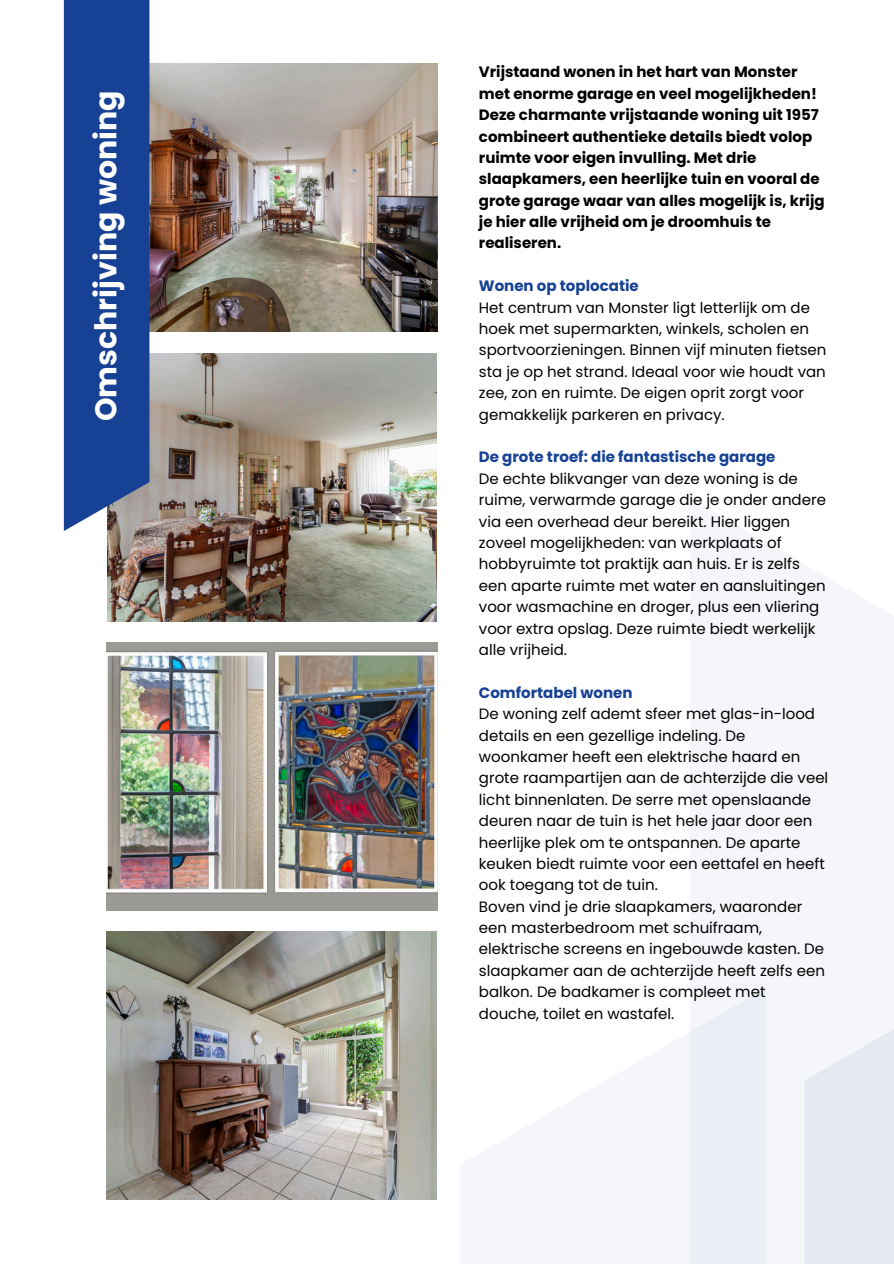
<style>
.page{position:relative;width:894px;height:1264px;background:#fff}
.page>*{position:absolute;margin:0;border:0;box-sizing:border-box;transform-origin:0 0}
.t1{font:700 30px "Poppins";color:#fff}
.t2{font:15px/21.5px "Poppins";color:#000}
.t3{font:700 15px/21.5px "Poppins";color:#000}
.t4{font:700 15px "Poppins";color:#164194}
</style>
<div class="page">
<svg style="left:690px;top:499px;width:203px;height:764px;fill:#f4f6f9"></svg>
<svg style="left:460px;top:987px;width:305px;height:276px;fill:#f4f6f9"></svg>
<svg style="left:804px;top:904px;width:89px;height:359px"></svg>
<img style="left:106px;top:642px;width:331px;height:268px">
<img style="left:149px;top:64px;width:288px;height:268px">
<img style="left:106px;top:932px;width:330px;height:267px">
<img style="left:107px;top:353px;width:329px;height:268px">
<div style="left:64px;top:0;width:85px;height:531px;background:#164194"></div>
<h1 class="t1" style="left:85px;top:421px;width:332px;rotate:-90deg">Omschrijving woning</h1>
<p class="t3" style="left:479px;top:61px;width:347px">Vrijstaand wonen in het hart van Monster met enorme garage en veel mogelijkheden!<br>Deze charmante vrijstaande woning uit 1957 combineert authentieke details biedt volop ruimte voor eigen invulling. Met drie slaapkamers, een heerlijke tuin en vooral de grote garage waar van alles mogelijk is, krijg je hier alle vrijheid om je droomhuis te realiseren.</p>
<p class="t4" style="left:479px;top:275px;width:161px">Wonen op toplocatie</p>
<p class="t2" style="left:479px;top:297px;width:349px">Het centrum van Monster ligt letterlijk om de hoek met supermarkten, winkels, scholen en sportvoorzieningen. Binnen vijf minuten fietsen sta je op het strand. Ideaal voor wie houdt van zee, zon en ruimte. De eigen oprit zorgt voor gemakkelijk parkeren en privacy.</p>
<p class="t4" style="left:479px;top:446px;width:298px">De grote troef: die fantastische garage</p>
<p class="t2" style="left:479px;top:468px;width:348px">De echte blikvanger van deze woning is de ruime, verwarmde garage die je onder andere via een overhead deur bereikt. Hier liggen zoveel mogelijkheden: van werkplaats of hobbyruimte tot praktijk aan huis. Er is zelfs een aparte ruimte met water en aansluitingen voor wasmachine en droger, plus een vliering voor extra opslag. Deze ruimte biedt werkelijk alle vrijheid.</p>
<p class="t4" style="left:479px;top:682px;width:155px">Comfortabel wonen</p>
<p class="t2" style="left:479px;top:703px;width:351px">De woning zelf ademt sfeer met glas-in-lood details en een gezellige indeling. De woonkamer heeft een elektrische haard en grote raampartijen aan de achterzijde die veel licht binnenlaten. De serre met openslaande deuren naar de tuin is het hele jaar door een heerlijke plek om te ontspannen. De aparte keuken biedt ruimte voor een eettafel en heeft ook toegang tot de tuin.<br>Boven vind je drie slaapkamers, waaronder een masterbedroom met schuifraam, elektrische screens en ingebouwde kasten. De slaapkamer aan de achterzijde heeft zelfs een balkon. De badkamer is compleet met douche, toilet en wastafel.</p>
</div>
